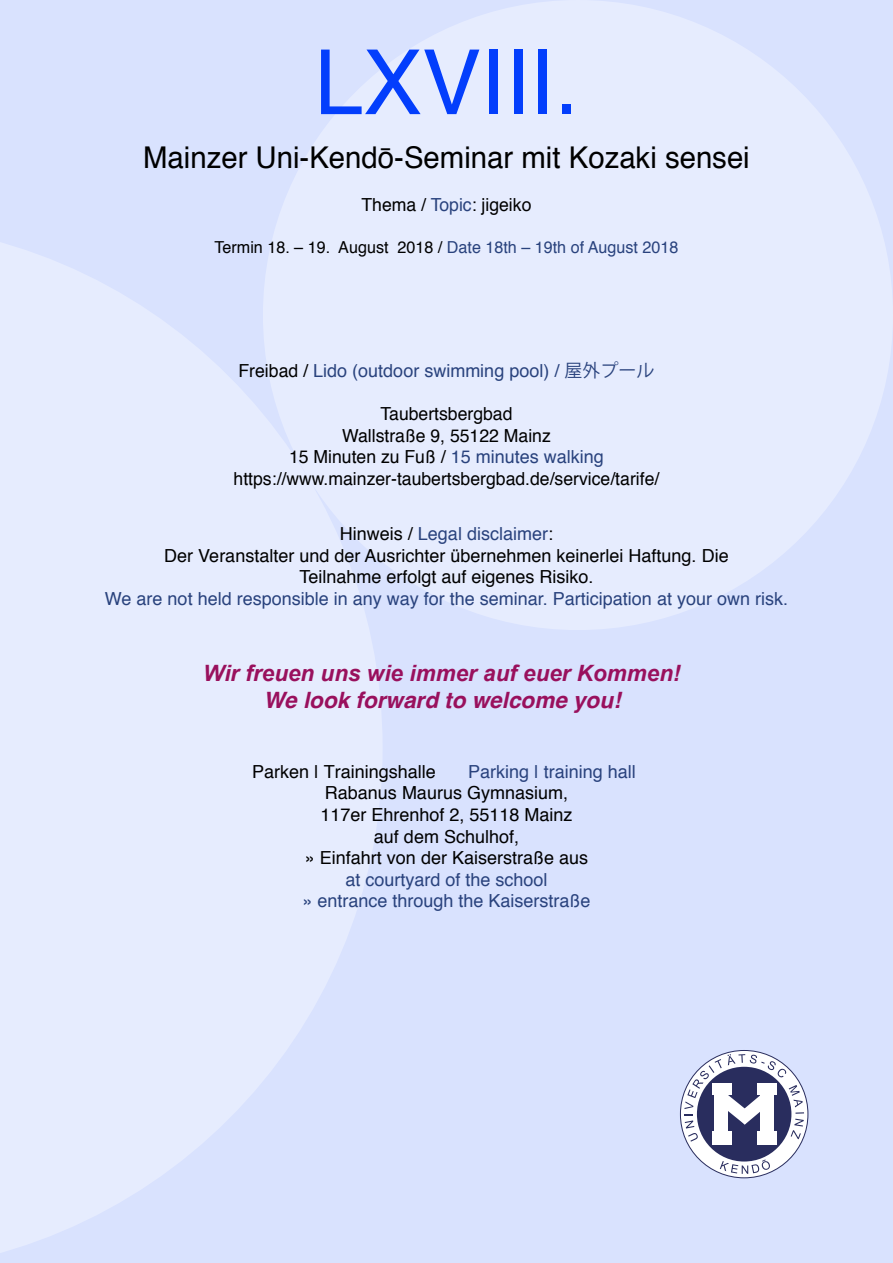
<style>
.page{position:relative;width:893px;height:1263px;background:#d9e2fe}
.page>*{position:absolute;margin:0;border:0;box-sizing:border-box;transform-origin:0 0}
.t1{font:90px "Helvetica";color:#033efc}
.t2{font:30px "Helvetica";color:#000}
.t3{font:italic 700 22.5px "Arial";color:#99105d}
.t4{font:italic 700 22.5px "Helvetica";color:#99105d}
.t5{font:18px/21.6px "Helvetica";color:#000;text-align:center}
.t6{font:18px/21.6px "Helvetica";color:#29427d;text-align:center}
.t7{font:16.5px "Helvetica";color:#29427d}
.s1{color:#29427d}
.s2{color:#000}
.s3{font-family:"Koz Go Pro"}
</style>
<div class="page">
<svg style="left:0;top:243px;width:382px;height:1010px;fill:#e6ecfe"></svg>
<div style="left:263px;top:0;width:630px;height:630px;background:#e6ecfe;border-radius:50%"></div>
<svg style="left:680px;top:1050px;width:128px;height:128px;background:#e0e1e8"></svg>
<div style="left:697px;top:1067px;width:94px;height:94px;background:#292d5e;border-radius:50%"></div>
<svg style="left:720px;top:1159px;width:50px;height:15px"></svg>
<div style="left:712px;top:1131px;width:19px;height:13px;background:#fff"></div>
<div style="left:758px;top:1131px;width:19px;height:13px;background:#fff"></div>
<svg style="left:684px;top:1054px;width:120px;height:88px"></svg>
<h1 class="t1" style="left:314px;top:13px;width:266px">LXVIII.</h1>
<h2 class="t2" style="left:143px;top:134px;width:608px">Mainzer Uni-Kendō-Seminar mit Kozaki sensei</h2>
<p class="t5" style="left:361px;top:195px;width:171px">Thema / <span class="s1">Topic</span>: jigeiko</p>
<p class="t7" style="left:214px;top:234px;width:465px"><span class="s2">Termin 18. – 19. August 2018 /</span> Date 18th – 19th of August 2018</p>
<p class="t6" style="left:239px;top:360px;width:417px"><span class="s2">Freibad /</span> Lido (outdoor swimming pool) / <span class="s3">屋外プール</span></p>
<p class="t5" style="left:234px;top:404px;width:427px">Taubertsbergbad<br>Wallstraße 9, 55122 Mainz<br>15 Minuten zu Fuß / <span class="s1">15 minutes walking </span>https://www.mainzer-taubertsbergbad.de/service/tarife/</p>
<p class="t5" style="left:164px;top:523px;width:566px">Hinweis / <span class="s1">Legal disclaimer</span>:<br>Der Veranstalter und der Ausrichter übernehmen keinerlei Haftung. Die<br>Teilnahme erfolgt auf eigenes Risiko.</p>
<p class="t6" style="left:105px;top:588px;width:685px">We are not held responsible in any way for the seminar. Participation at your own risk.</p>
<p class="t3" style="left:203px;top:658px;width:479px">Wir freuen uns wie immer auf euer Kommen!</p>
<p class="t4" style="left:263px;top:681px;width:359px">We look forward to welcome you!</p>
<p class="t5" style="left:252px;top:761px;width:185px">Parken | Trainingshalle</p>
<p class="t6" style="left:468px;top:761px;width:169px">Parking | training hall</p>
<p class="t5" style="left:305px;top:783px;width:285px">Rabanus Maurus Gymnasium,<br>117er Ehrenhof 2, 55118 Mainz<br>auf dem Schulhof,<br>» Einfahrt von der Kaiserstraße aus</p>
<p class="t6" style="left:302px;top:869px;width:290px">at courtyard of the school<br>» entrance through the Kaiserstraße</p>
</div>
